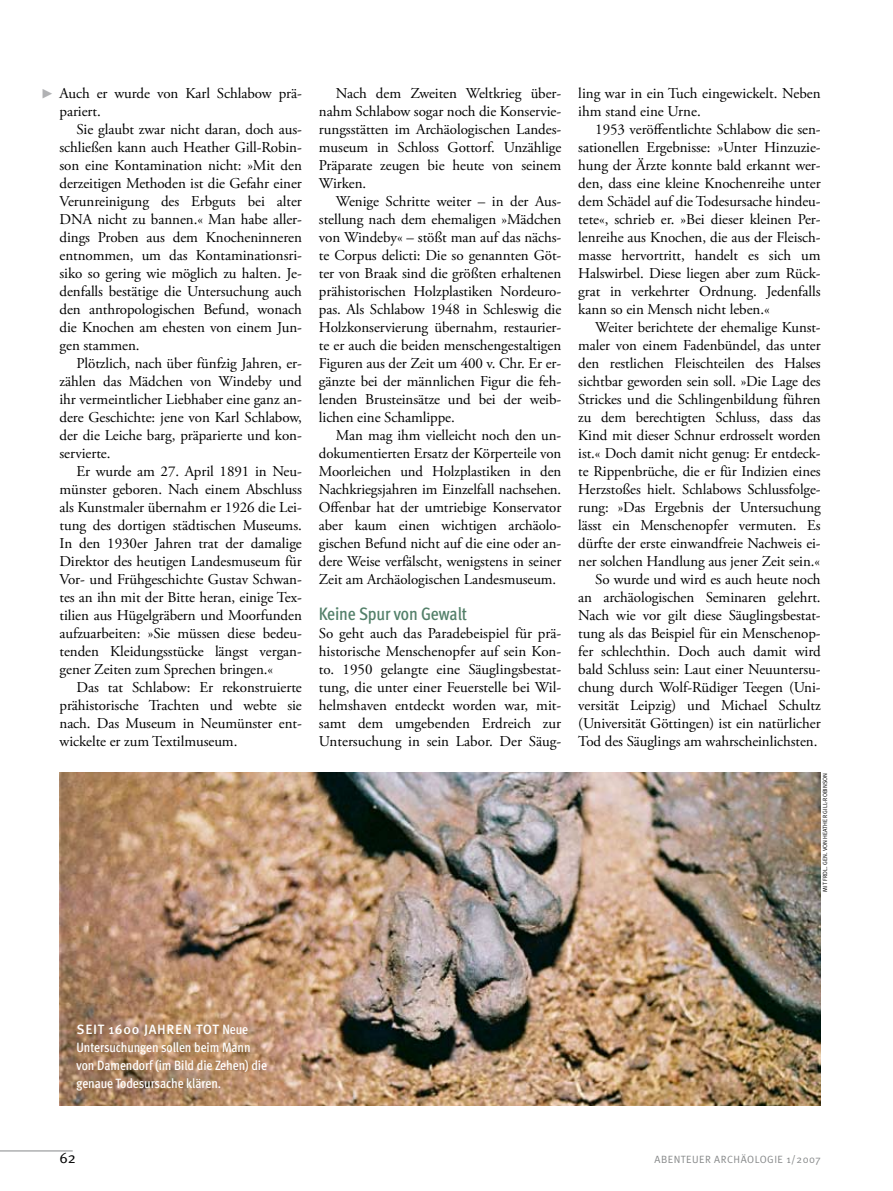
<style>
.page{position:relative;width:893px;height:1191px;background:#fff}
.page>*{position:absolute;margin:0;border:0;box-sizing:border-box;transform-origin:0 0}
.t1{font:500 18px "Meta Cond";letter-spacing:-.005em;color:#538069}
.t2{font:15px/18px "Adobe Garamond Pro";letter-spacing:-.005em;color:#000;text-align:justify}
.t3{font:15px "Meta Normal";color:#000}
.t4{font:500 13.5px/18px "Meta Cond";letter-spacing:-.005em;color:#fff}
.t5{font:13.5px "Meta Medium Caps";letter-spacing:.05em;color:#fff}
.t6{font:10.5px "Meta Normal";letter-spacing:.05em;color:#868889}
.t7{font:6px "Meta Plus Normal";letter-spacing:.005em;color:#000}
.s1{font-family:"Meta Cond";font-weight:500}
</style>
<div class="page">
<hr style="left:0;top:1150px;width:73px;height:1px;background:#868889">
<img style="left:60px;top:772px;width:761px;height:334px">
<p class="t2" style="left:60px;top:84px;width:243px">Auch er wurde von Karl Schlabow prä&shy;pariert.</p>
<p class="t2" style="left:60px;top:120px;width:244px;text-indent:17px">Sie glaubt zwar nicht daran, doch aus&shy;schließen kann auch Heather Gill-Robin&shy;son eine Kontamination nicht: »Mit den derzeitigen Methoden ist die Gefahr einer Verunreinigung des Erbguts bei alter DNA nicht zu bannen.« Man habe aller&shy;dings Proben aus dem Knocheninneren entnommen, um das Kontaminationsri&shy;siko so gering wie möglich zu halten. Je&shy;denfalls bestätige die Untersuchung auch den anthropologischen Befund, wonach die Knochen am ehesten von einem Jun&shy;gen stammen.</p>
<p class="t2" style="left:60px;top:354px;width:244px;text-indent:17px">Plötzlich, nach über fünfzig Jahren, er&shy;zählen das Mädchen von Windeby und ihr vermeintlicher Liebhaber eine ganz an&shy;dere Geschichte: jene von Karl Schlabow, der die Leiche barg, präparierte und kon&shy;servierte.</p>
<p class="t2" style="left:60px;top:462px;width:244px;text-indent:17px">Er wurde am 27. April 1891 in Neu&shy;münster geboren. Nach einem Abschluss als Kunstmaler übernahm er 1926 die Lei&shy;tung des dortigen städtischen Museums.<br>In den 1930er Jahren trat der damalige Direktor des heutigen Landesmuseum für Vor- und Frühgeschichte Gustav Schwan&shy;tes an ihn mit der Bitte heran, einige Tex&shy;tilien aus Hügelgräbern und Moorfunden aufzuarbeiten: »Sie müssen diese bedeu&shy;tenden Kleidungsstücke längst vergan&shy;gener Zeiten zum Sprechen bringen.«</p>
<p class="t2" style="left:60px;top:678px;width:244px;text-indent:17px">Das tat Schlabow: Er rekonstruierte prähistorische Trachten und webte sie nach. Das Museum in Neumünster ent&shy;wickelte er zum Textilmuseum.</p>
<p class="t2" style="left:319px;top:84px;width:244px;text-indent:17px">Nach dem Zweiten Weltkrieg über&shy;nahm Schlabow sogar noch die Konservie&shy;rungsstätten im Archäologischen Landes&shy;museum in Schloss Gottorf. Unzählige Präparate zeugen bie heute von seinem Wirken.</p>
<p class="t2" style="left:319px;top:192px;width:244px;text-indent:17px">Wenige Schritte weiter – in der Aus&shy;stellung nach dem ehemaligen »Mädchen von Windeby« – stößt man auf das nächs&shy;te Corpus delicti: Die so genannten Göt&shy;ter von Braak sind die größten erhaltenen prähistorischen Holzplastiken Nordeuro&shy;pas. Als Schlabow 1948 in Schleswig die Holzkonservierung übernahm, restaurier&shy;te er auch die beiden menschengestaltigen Figuren aus der Zeit um 400 v. Chr. Er er&shy;gänzte bei der männlichen Figur die feh&shy;lenden Brusteinsätze und bei der weib&shy;lichen eine Schamlippe.</p>
<p class="t2" style="left:319px;top:426px;width:244px;text-indent:17px">Man mag ihm vielleicht noch den un&shy;dokumentierten Ersatz der Körperteile von Moorleichen und Holzplastiken in den Nachkriegsjahren im Einzelfall nachsehen.<br>Offenbar hat der umtriebige Konservator aber kaum einen wichtigen archäolo&shy;gischen Befund nicht auf die eine oder an&shy;dere Weise verfälscht, wenigstens in seiner Zeit am Archäologischen Landesmuseum.</p>
<p class="t1" style="left:319px;top:603px;width:150px">Keine Spur von Gewalt</p>
<p class="t2" style="left:319px;top:624px;width:244px">So geht auch das Paradebeispiel für prä&shy;historische Menschenopfer auf sein Kon&shy;to. 1950 gelangte eine Säuglingsbestat&shy;tung, die unter einer Feuerstelle bei Wil&shy;helmshaven entdeckt worden war, mit&shy;samt dem umgebenden Erdreich zur Untersuchung in sein Labor. Der Säug-</p>
<p class="t2" style="left:578px;top:84px;width:244px">ling war in ein Tuch eingewickelt. Neben ihm stand eine Urne.</p>
<p class="t2" style="left:578px;top:120px;width:244px;text-indent:17px">1953 veröffentlichte Schlabow die sen&shy;sationellen Ergebnisse: »Unter Hinzuzie&shy;hung der Ärzte konnte bald erkannt wer&shy;den, dass eine kleine Knochenreihe unter dem Schädel auf die Todesursache hindeu&shy;tete«, schrieb er. »Bei dieser kleinen Per&shy;lenreihe aus Knochen, die aus der Fleisch&shy;masse hervortritt, handelt es sich um Halswirbel. Diese liegen aber zum Rück&shy;grat in verkehrter Ordnung. Jedenfalls kann so ein Mensch nicht leben.«</p>
<p class="t2" style="left:578px;top:318px;width:244px;text-align:right">Weiter berichtete der ehemalige Kunst&shy;maler von einem Fadenbündel, das unter den restlichen Fleischteilen des Halses sichtbar geworden sein soll. »Die Lage des Strickes und die Schlingenbildung führen zu dem berechtigten Schluss, dass das Kind mit dieser Schnur erdrosselt worden ist.« Doch damit nicht genug: Er entdeck&shy;te Rippenbrüche, die er für Indizien eines Herzstoßes hielt. Schlabows Schlussfolge&shy;rung: »Das Ergebnis der Untersuchung lässt ein Menschenopfer vermuten. Es dürfte der erste einwandfreie Nachweis ei&shy;ner solchen Handlung aus jener Zeit sein.« So wurde und wird es auch heute noch an archäologischen Seminaren gelehrt.<br>Nach wie vor gilt diese Säuglingsbestat&shy;tung als das Beispiel für ein Menschenop&shy;fer schlechthin. Doch auch damit wird bald Schluss sein: Laut einer Neuuntersu&shy;chung durch Wolf-Rüdiger Teegen (Uni&shy;versität Leipzig) und Michael Schultz (Universität Göttingen) ist ein natürlicher Tod des Säuglings am wahrscheinlichsten.</p>
<p class="t7" style="left:821px;top:891px;width:120px;rotate:-90deg">Mit frdl. Gen. von H eather Gill-Robinson</p>
<p class="t5" style="left:77px;top:1021px;width:173px">SEIT 1600 JAHREN TOT <span class="s1">Neue</span></p>
<p class="t4" style="left:77px;top:1038px;width:192px">Untersuchungen sollen beim Mann von Damendorf (im Bild die Zehen) die genaue Todesursache klären.</p>
<p class="t3" style="left:60px;top:1149px;width:18px">62</p>
<p class="t6" style="left:654px;top:1153px;width:168px">ABENTEUER ARCHÄOLOGIE 1/2007</p>
</div>
